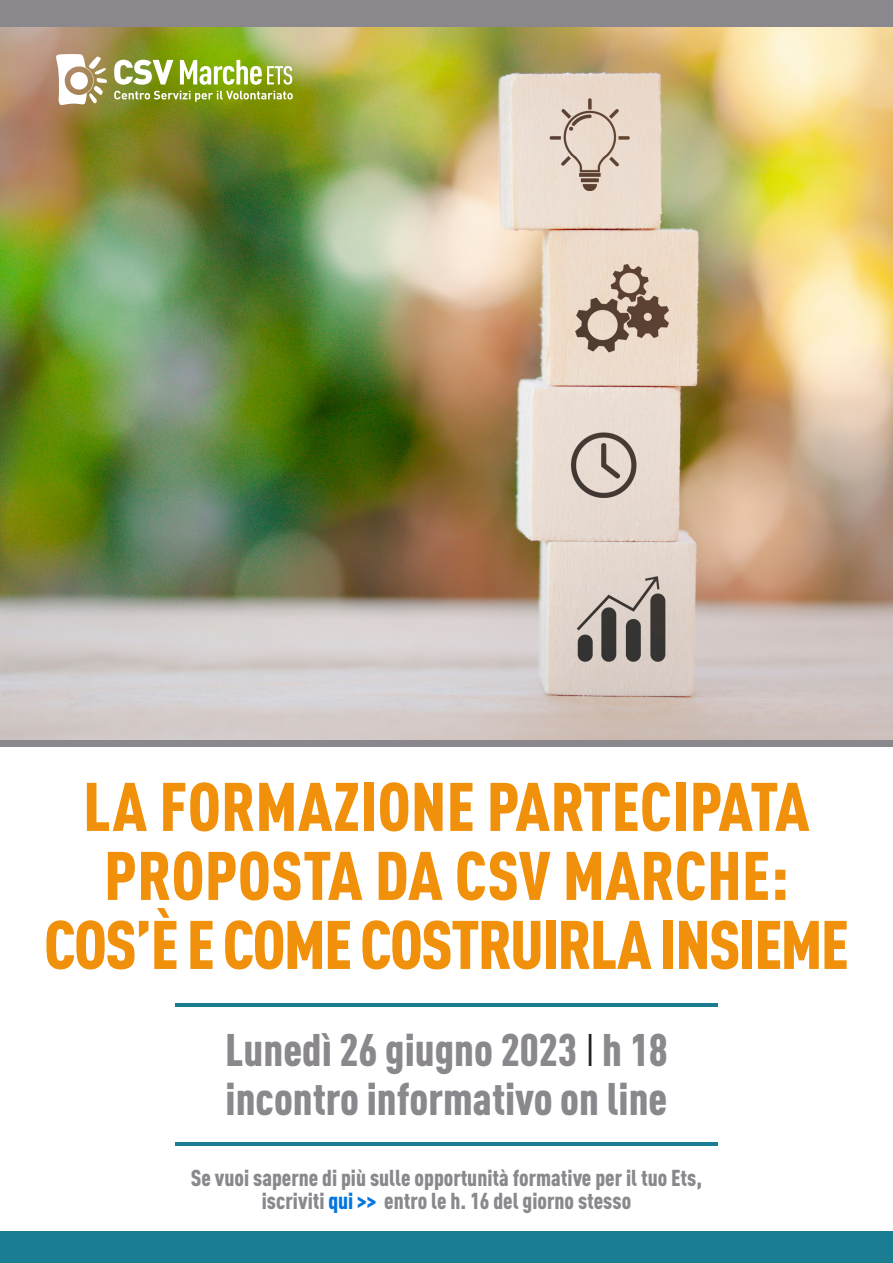
<style>
.page{position:relative;width:893px;height:1263px;background:#fff}
.page>*{position:absolute;margin:0;border:0;box-sizing:border-box;transform-origin:0 0}
.t1{font:900 67.5px "DIN Cond";letter-spacing:-.005em;color:#f1910b}
.t2{font:900 67.5px "DIN Cond";letter-spacing:-.025em;color:#f1910b}
.t3{font:900 45px "DIN Cond";color:#8a888d}
.t4{font:900 22.8px "DIN Cond";color:#8a888d}
.s1{font-weight:400;color:#231f20}
.s2{color:#0376de}
</style>
<div class="page">
<img style="left:0;top:27px;width:893px;height:714px">
<div style="left:0;top:1231px;width:893px;height:32px;background:#1a7d92"></div>
<div style="left:0;top:741px;width:893px;height:6px;background:#8a888d"></div>
<div style="left:0;top:0;width:893px;height:27px;background:#8a888d"></div>
<svg style="left:114px;top:91px;width:179px;height:11px;background:#a0b050"></svg>
<svg style="left:114px;top:60px;width:59px;height:25px"></svg>
<svg style="left:180px;top:60px;width:112px;height:25px"></svg>
<svg style="left:54px;top:54px;width:53px;height:51px"></svg>
<hr style="left:175px;top:1003px;width:543px;height:3px;background:#1a7d92">
<hr style="left:175px;top:1142px;width:543px;height:3px;background:#1a7d92">
<p class="t1" style="left:83px;top:764px;width:728px">LA FORMAZIONE PARTECIPATA</p>
<p class="t1" style="left:104px;top:833px;width:686px">PROPOSTA DA CSV MARCHE:</p>
<p class="t2" style="left:44px;top:902px;width:806px">COS’È E COME COSTRUIRLA INSIEME</p>
<p class="t3" style="left:225px;top:1021px;width:444px">Lunedì 26 giugno 2023 <span class="s1">I</span> h 18</p>
<p class="t3" style="left:226px;top:1071px;width:443px">incontro informativo on line</p>
<p class="t4" style="left:191px;top:1163px;width:513px">Se vuoi saperne di più sulle opportunità formative per il tuo Ets,</p>
<p class="t4" style="left:262px;top:1186px;width:371px">iscriviti <span class="s2">qui &gt;&gt;</span> entro le h. 16 del giorno stesso</p>
</div>
